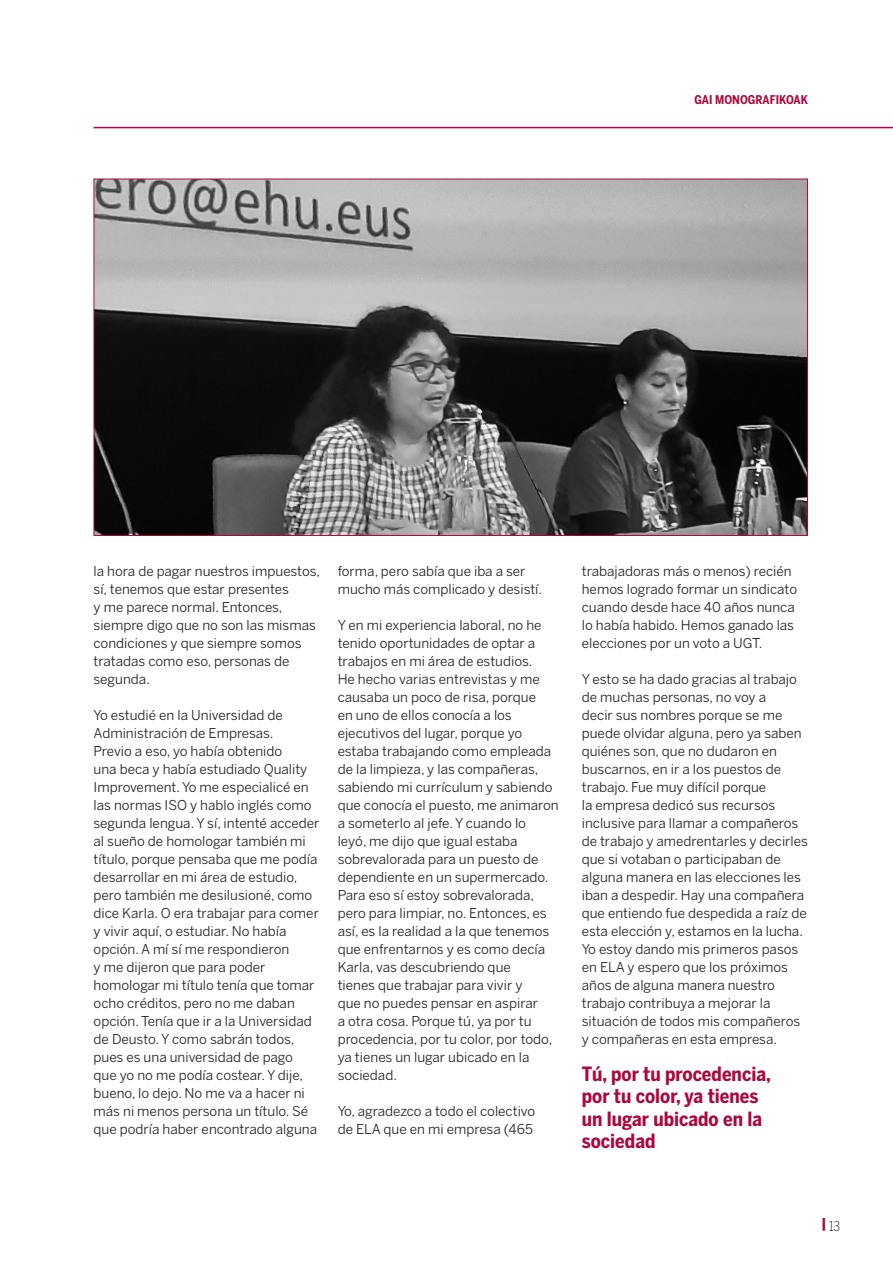
<style>
.page{position:relative;width:893px;height:1263px;background:#fff}
.page>*{position:absolute;margin:0;border:0;box-sizing:border-box;transform-origin:0 0}
.t1{font:700 19.5px/22.5px "Benton Sans Cond";color:#ad073d}
.t2{font:13.5px/18px "Benton Sans";color:#231f20}
.t3{font:300 13.5px "Benton Sans Cond";color:#231f20}
.t4{font:700 12px "Benton Sans Cond";color:#ad073d}
</style>
<div class="page">
<hr style="left:94px;top:127px;width:799px;height:1px;background:#ad073d">
<img style="left:96px;top:181px;width:710px;height:353px">
<p class="t4" style="left:694px;top:93px;width:7px">gai</p>
<p class="t4" style="left:715px;top:93px;width:94px">MONOGRAFIKOAK</p>
<p class="t2" style="left:94px;top:562px;width:228px">la hora de pagar nuestros impuestos, sí, tenemos que estar presentes<br>y me parece normal. Entonces, siempre digo que no son las mismas condiciones y que siempre somos tratadas como eso, personas de segunda.</p>
<p class="t2" style="left:94px;top:706px;width:228px">Yo estudié en la Universidad de<br>Administración de Empresas.<br>Previo a eso, yo había obtenido<br>una beca y había estudiado Quality<br>Improvement. Yo me especialicé en las normas ISO y hablo inglés como segunda lengua. Y sí, intenté acceder al sueño de homologar también mi título, porque pensaba que me podía desarrollar en mi área de estudio, pero también me desilusioné, como dice Karla. O era trabajar para comer y vivir aquí, o estudiar. No había opción. A mí sí me respondieron<br>y me dijeron que para poder homologar mi título tenía que tomar ocho créditos, pero no me daban opción. Tenía que ir a la Universidad de Deusto. Y como sabrán todos, pues es una universidad de pago que yo no me podía costear. Y dije, bueno, lo dejo. No me va a hacer ni más ni menos persona un título. Sé que podría haber encontrado alguna</p>
<p class="t2" style="left:338px;top:562px;width:206px">forma, pero sabía que iba a ser mucho más complicado y desistí.</p>
<p class="t2" style="left:338px;top:616px;width:223px">Y en mi experiencia laboral, no he tenido oportunidades de optar a trabajos en mi área de estudios.<br>He hecho varias entrevistas y me causaba un poco de risa, porque<br>en uno de ellos conocía a los ejecutivos del lugar, porque yo estaba trabajando como empleada de la limpieza, y las compañeras, sabiendo mi currículum y sabiendo que conocía el puesto, me animaron a someterlo al jefe. Y cuando lo<br>leyó, me dijo que igual estaba sobrevalorada para un puesto de dependiente en un supermercado.<br>Para eso sí estoy sobrevalorada, pero para limpiar, no. Entonces, es así, es la realidad a la que tenemos que enfrentarnos y es como decía<br>Karla, vas descubriendo que<br>tienes que trabajar para vivir y<br>que no puedes pensar en aspirar<br>a otra cosa. Porque tú, ya por tu procedencia, por tu color, por todo, ya tienes un lugar ubicado en la sociedad.</p>
<p class="t2" style="left:338px;top:1102px;width:199px">Yo, agradezco a todo el colectivo de ELA que en mi empresa (465</p>
<p class="t2" style="left:582px;top:562px;width:217px">trabajadoras más o menos) recién hemos logrado formar un sindicato cuando desde hace 40 años nunca lo había habido. Hemos ganado las elecciones por un voto a UGT.</p>
<p class="t2" style="left:582px;top:670px;width:228px">Y esto se ha dado gracias al trabajo de muchas personas, no voy a<br>decir sus nombres porque se me puede olvidar alguna, pero ya saben quiénes son, que no dudaron en buscarnos, en ir a los puestos de trabajo. Fue muy difícil porque<br>la empresa dedicó sus recursos inclusive para llamar a compañeros de trabajo y amedrentarles y decirles que si votaban o participaban de alguna manera en las elecciones les iban a despedir. Hay una compañera que entiendo fue despedida a raíz de esta elección y, estamos en la lucha.<br>Yo estoy dando mis primeros pasos en ELA y espero que los próximos años de alguna manera nuestro trabajo contribuya a mejorar la situación de todos mis compañeros y compañeras en esta empresa.</p>
<h1 class="t1" style="left:582px;top:1062px;width:191px">Tú, por tu procedencia, por tu color, ya tienes un lugar ubicado en la sociedad</h1>
<p class="t3" style="left:821px;top:1218px;width:20px"><sup>|</sup>13</p>
</div>
